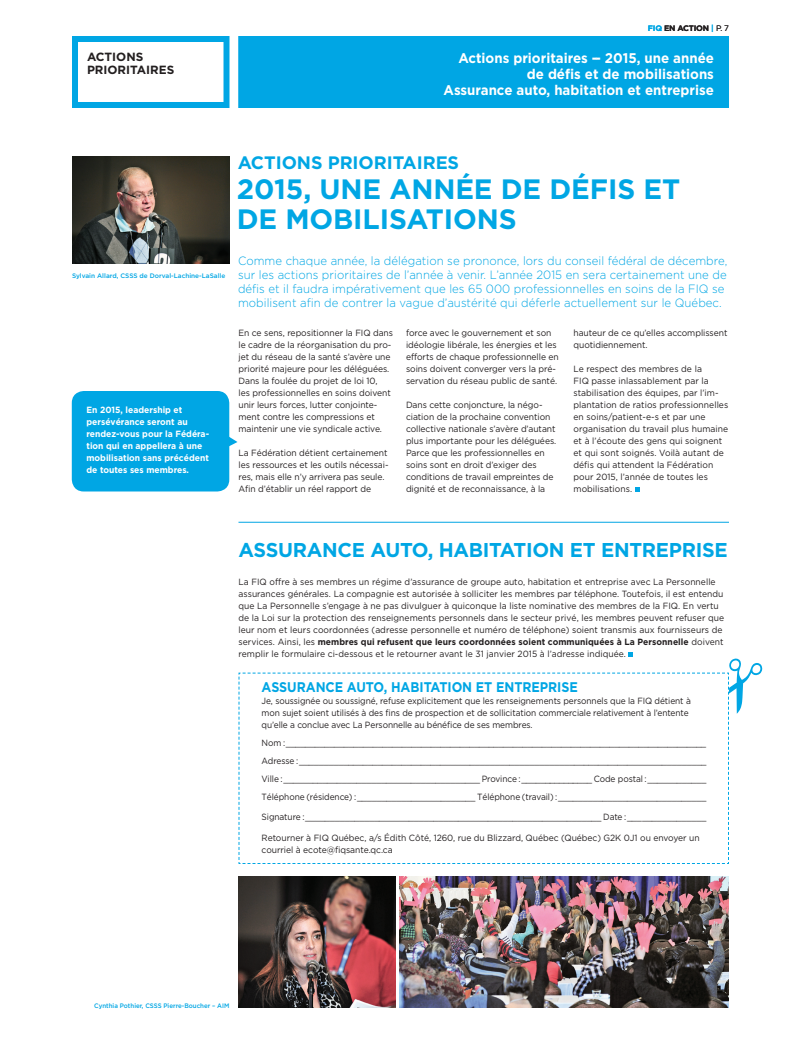
<style>
.page{position:relative;width:801px;height:1044px;background:#fff}
.page>*{position:absolute;margin:0;border:0;box-sizing:border-box;transform-origin:0 0}
.t1{font:700 28px "Gotham";letter-spacing:-.005em;color:#00a6e4}
.t2{font:700 20px "Gotham";letter-spacing:.15em;color:#00a6e4}
.t3{font:700 18px "Gotham";color:#00a6e4}
.t4{font:700 14px/16px "Gotham";color:#fff;text-align:right;scale:.95 1}
.t5{font:700 14px "Gotham";letter-spacing:.16em;color:#00a6e4;scale:.9 1}
.t6{font:300 12px/14px "Gotham";letter-spacing:.005em;color:#00a6e4;scale:.95 1}
.t7{font:700 11.9px/13.6px "Gotham";color:#231f20}
.t8{font:9px/12px "Gotham";letter-spacing:-.005em;color:#231f20;scale:.95 1}
.t9{font:9px/18px "Gotham";letter-spacing:-.005em;color:#231f20;scale:.93 1}
.t10{font:700 9px/12px "Gotham";color:#fff;scale:.95 1}
.t11{font:700 8px "Gotham";color:#231f20}
.t12{font:500 6.5px "Gotham";color:#00a6e4}
.t13{font:500 6.5px "Gotham";color:#00a6e4;scale:.95 1}
.s1{color:#00a6e4}
.s2{font-weight:500;color:#00a6e4}
.s3{font-weight:400}
.s4{font-size:9px}
.s5{font-weight:700}
</style>
<div class="page">
<div style="left:72px;top:36px;width:158px;height:72px;border:6px solid #00a6e4"></div>
<div style="left:242px;top:39px;width:484px;height:66px;background:#00a6e4"></div>
<div style="left:238px;top:36px;width:491px;height:72px;border:6px solid #00a6e4"></div>
<svg style="left:635px;top:488px;width:4px;height:4px"></svg>
<img style="left:399px;top:876px;width:330px;height:132px">
<img style="left:72px;top:156px;width:158px;height:108px">
<svg style="left:238px;top:653px;width:524px;height:211px"></svg>
<hr style="left:238px;top:522px;width:491px;height:1px;background:#00a6e4">
<img style="left:238px;top:876px;width:158px;height:132px">
<div style="left:72px;top:391px;width:157px;height:101px;background:#00a6e4;border-radius:12px"></div>
<svg style="left:229px;top:432px;width:9px;height:18px"></svg>
<p class="t11" style="left:648px;top:23px;width:83px"><span class="s1">FIQ</span> en action <span class="s2">|</span> <span class="s3">p. 7</span></p>
<h3 class="t4" style="left:444px;top:49px;width:286px">Actions prioritaires -- 2015, une année de défis et de mobilisations<br>Assurance auto, habitation et entreprise</h3>
<h3 class="t7" style="left:87px;top:50px;width:89px">ACTIONS<br>PRIORITAIRES</h3>
<h3 class="t4" style="left:542px;top:49px;width:182px">É ts financiers 2012 <span class="s4">(suite)</span></h3>
<p class="t12" style="left:72px;top:272px;width:54px">Sylvain Allard, CSSS</p>
<p class="t12" style="left:140px;top:272px;width:87px">de Dorval-Lachine-LaSalle</p>
<p class="t10" style="left:86px;top:404px;width:131px">En 2015, leadership et persévérance seront au rendez-vous pour la Fédéra&shy;tion qui en appellera à une mobilisation sans précédent de toutes ses membres.</p>
<h3 class="t3" style="left:238px;top:152px;width:221px">Actions prioritai res</h3>
<h1 class="t1" style="left:237px;top:173px;width:368px">2015, une année de défis</h1>
<h1 class="t1" style="left:643px;top:173px;width:38px">et</h1>
<h1 class="t1" style="left:237px;top:203px;width:278px">de mobi lisations</h1>
<p class="t6" style="left:238px;top:254px;width:517px">Comme chaque année, la délégation se prononce, lors du conseil fédéral de décembre, sur les actions prioritaires de l’année à venir. L’année 2015 en sera certainement une de défis et il faudra impérativement que les 65 000 professionnelles en soins de la FIQ se mobilisent afin de contrer la vague d’austérité qui déferle actuellement sur le Québec.</p>
<p class="t8" style="left:238px;top:327px;width:164px">En ce sens, repositionner la FIQ dans le cadre de la réorganisation du pro&shy;jet du réseau de la santé s’avère une priorité majeure pour les déléguées.<br>Dans la foulée du projet de loi 10,<br>les professionnelles en soins doivent unir leurs forces, lutter conjointe&shy;ment contre les compressions et maintenir une vie syndicale active.</p>
<p class="t8" style="left:238px;top:447px;width:159px">La Fédération détient certainement les ressources et les outils nécessai&shy;res, mais elle n’y arrivera pas seule.<br>Afin d’établir un réel rapport de</p>
<p class="t8" style="left:406px;top:327px;width:162px">force avec le gouvernement et son idéologie libérale, les énergies et les efforts de chaque professionnelle en soins doivent converger vers la pré&shy;servation du réseau public de santé.</p>
<p class="t8" style="left:406px;top:399px;width:160px">Dans cette conjoncture, la négo&shy;ciation de la prochaine convention collective nationale s’avère d’autant plus importante pour les déléguées.<br>Parce que les professionnelles en soins sont en droit d’exiger des conditions de travail empreintes de dignité et de reconnaissance, à la</p>
<p class="t8" style="left:574px;top:327px;width:164px">hauteur de ce qu’elles accomplissent quotidiennement.</p>
<p class="t8" style="left:574px;top:363px;width:164px">Le respect des membres de la<br>FIQ passe inlassablement par la stabilisation des équipes, par l’im&shy;plantation de ratios professionnelles en soins/patient-e-s et par une organisation du travail plus humaine et à l’écoute des gens qui soignent et qui sont soignés. Voilà autant de défis qui attendent la Fédération pour 2015, l’année de toutes les mobilisations.</p>
<h2 class="t2" style="left:238px;top:539px;width:491px">Assurance auto, habitation et entreprise</h2>
<p class="t8" style="left:238px;top:576px;width:513px">La FIQ offre à ses membres un régime d’assurance de groupe auto, habitation et entreprise avec La Personnelle assurances générales. La compagnie est autorisée à solliciter les membres par téléphone. Toutefois, il est entendu que La Personnelle s’engage à ne pas divulguer à quiconque la liste nominative des membres de la FIQ. En vertu de la Loi sur la protection des renseignements personnels dans le secteur privé, les membres peuvent refuser que leur nom et leurs coordonnées (adresse personnelle et numéro de téléphone) soient transmis aux fournisseurs de services. Ainsi, les <span class="s5">membres qui refusent que leurs coordonnées soient communiquées à La Personnelle</span> doivent remplir le formulaire ci-dessous et le retourner avant le 31 janvier 2015 à l’adresse indiquée.</p>
<h3 class="t5" style="left:262px;top:679px;width:353px">Assurance auto, habitation et entreprise</h3>
<p class="t9" style="left:262px;top:694px;width:463px;line-height:12px">Je, soussignée ou soussigné, refuse explicitement que les renseignements personnels que la FIQ détient à mon sujet soient utilisés à des fins de prospection et de sollicitation commerciale relativement à l’entente qu’elle a conclue avec La Personnelle au bénéfice de ses membres.</p>
<p class="t9" style="left:262px;top:733px;width:480px;text-align:justify">Nom :_______________________________________________________________________________________ Adresse :___________________________________________________________________________________ Ville :________________________________________ Province :_______________ Code postal :____________ Téléphone (résidence) :________________________ Téléphone (travail) :______________________________</p>
<p class="t9" style="left:262px;top:807px;width:480px">Signature :____________________________________________________________ Date :________________</p>
<p class="t8" style="left:262px;top:831px;width:463px">Retourner à FIQ Québec, a/s Édith Côté, 1260, rue du Blizzard, Québec (Québec) G2K 0J1 ou envoyer un courriel à ecote@fiqsante.qc.ca</p>
<p class="t13" style="left:94px;top:1002px;width:59px">Cynthia Pothier, CSSS</p>
<p class="t13" style="left:164px;top:1002px;width:71px">Pierre-Boucher – AI M</p>
</div>
